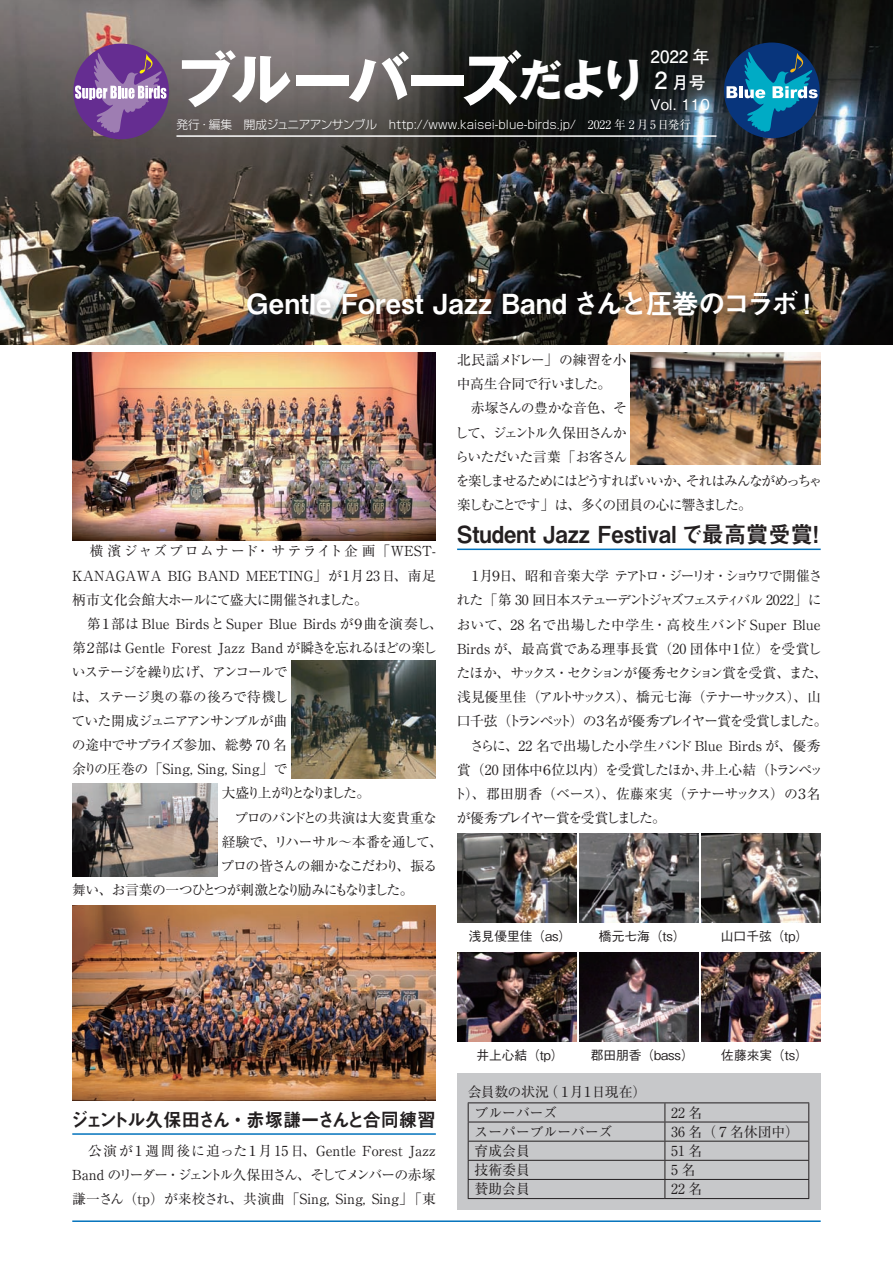
<style>
.page{position:relative;width:893px;height:1263px;background:#fff}
.page>*{position:absolute;margin:0;border:0;box-sizing:border-box;transform-origin:0 0}
.t1{font:700 60.6px "Gothic MB101 Pro";letter-spacing:-.06em;color:#fff}
.t2{font:27.6px "Midashi Go Pro MB31";color:#fff}
.t3{font:23.4px "Midashi Go Pro MB31";color:#231f20;scale:.95 1}
.t4{font:19.2px "Midashi Go Pro MB31";letter-spacing:-.1em;color:#231f20;scale:.95 1}
.t5{font:700 16.95px/25.8px "Futo Go B101 Pro";color:#fff}
.t6{font:500 14.85px "Gothic BBB Pro";color:#fff}
.t7{font:13.8px/24.2px "Ryumin Pro";letter-spacing:-.075em;color:#231f20}
.t8{font:13.8px/24.2px "Ryumin Pro";letter-spacing:-.055em;color:#231f20;text-align:justify}
.t9{font:13.8px "Ryumin Pro";color:#231f20}
.t10{font:13.8px/24.2px "Ryumin Pro";letter-spacing:-.09em;color:#231f20}
.t11{font:13.8px "Ryumin Pro";letter-spacing:-.085em;color:#231f20}
.t12{font:13.8px "Ryumin Pro";letter-spacing:-.11em;color:#231f20}
.t13{font:13.8px "Ryumin Pro";letter-spacing:.095em;color:#231f20}
.t14{font:13.8px/21.1px "Ryumin Pro";letter-spacing:-.015em;color:#231f20}
.t15{font:13.8px "Ryumin Pro";letter-spacing:-.08em;color:#231f20}
.t16{font:13.8px "Ryumin Pro";letter-spacing:-.01em;color:#231f20}
.t17{font:13.8px "Ryumin Pro";letter-spacing:-.215em;color:#231f20}
.t18{font:500 12.75px "Gothic BBB Pro";color:#231f20}
.t19{font:300 11.7px "Shin Go Pro";color:#fff}
.s1{font-size:23.4px}
.s2{font-size:44.7px}
.s3{font-family:"Ryumin Pro";font-weight:400}
</style>
<div class="page">
<img style="left:0;top:0;width:893px;height:344px">
<hr style="left:72px;top:1220px;width:749px;height:2px;background:#0072bc">
<div style="left:457px;top:1074px;width:364px;height:136px;background:#c7c8ca"></div>
<hr style="left:468px;top:1102px;width:197px;height:1px;background:#231f20">
<hr style="left:665px;top:1102px;width:144px;height:1px;background:#231f20">
<hr style="left:468px;top:1121px;width:197px;height:1px;background:#231f20">
<hr style="left:665px;top:1121px;width:144px;height:1px;background:#231f20">
<hr style="left:468px;top:1141px;width:197px;height:1px;background:#231f20">
<hr style="left:665px;top:1141px;width:144px;height:1px;background:#231f20">
<hr style="left:468px;top:1160px;width:197px;height:1px;background:#231f20">
<hr style="left:665px;top:1160px;width:144px;height:1px;background:#231f20">
<hr style="left:468px;top:1179px;width:197px;height:1px;background:#231f20">
<svg style="left:468px;top:1103px;width:1px;height:95px"></svg>
<hr style="left:665px;top:1179px;width:144px;height:1px;background:#231f20">
<svg style="left:664px;top:1103px;width:1px;height:95px"></svg>
<svg style="left:808px;top:1103px;width:1px;height:95px"></svg>
<hr style="left:468px;top:1198px;width:197px;height:1px;background:#231f20">
<hr style="left:665px;top:1198px;width:144px;height:1px;background:#231f20">
<hr style="left:176px;top:135px;width:540px;height:2px;background:#fff">
<div style="left:724px;top:43px;width:96px;height:95px;background:#08357c;border-radius:50%"></div>
<svg style="left:726px;top:86px;width:11px;height:12px"></svg>
<hr style="left:739px;top:86px;width:4px;height:12px;background:#fff">
<svg style="left:744px;top:52px;width:74px;height:80px"></svg>
<div style="left:73px;top:44px;width:96px;height:95px;background:#652d91;border-radius:50%"></div>
<svg style="left:75px;top:53px;width:91px;height:80px"></svg>
<img style="left:72px;top:906px;width:364px;height:195px">
<img style="left:631px;top:359px;width:190px;height:106px">
<div style="left:242px;top:286px;width:651px;height:73px;background:#231f20;opacity:.4"></div>
<img style="left:457px;top:952px;width:119px;height:90px">
<img style="left:579px;top:952px;width:119px;height:90px">
<img style="left:702px;top:952px;width:119px;height:90px">
<img style="left:457px;top:833px;width:119px;height:90px">
<img style="left:579px;top:833px;width:119px;height:90px">
<img style="left:702px;top:833px;width:119px;height:90px">
<img style="left:72px;top:353px;width:364px;height:187px">
<hr style="left:457px;top:549px;width:364px;height:1px;background:#0072bc">
<hr style="left:72px;top:1133px;width:364px;height:2px;background:#0072bc">
<img style="left:72px;top:783px;width:145px;height:94px">
<img style="left:291px;top:660px;width:145px;height:118px">
<p class="t5" style="left:651px;top:42px;width:61px">2022 年<br><span class="s1">2</span> 月号</p>
<p class="t6" style="left:650px;top:93px;width:61px">Vol. 110</p>
<h1 class="t1" style="left:175px;top:30px;width:471px">ブルーバーズ<span class="s2">だより</span></h1>
<p class="t19" style="left:176px;top:115px;width:516px">発行・編集　開成ジュニアアンサンブル　http://www.kaisei-blue-birds.jp/　<span class="s3">2022 年 2 月5日発行</span></p>
<h2 class="t2" style="left:246px;top:282px;width:576px">Gentle Forest Jazz Band さんと圧巻のコラボ！</h2>
<p class="t13" style="left:72px;top:540px;width:365px">　横濱ジャズプロムナード・サテライト企画「WEST-</p>
<p class="t9" style="left:72px;top:565px;width:365px">KANAGAWA BIG BAND MEETING」が１月23日、南足</p>
<p class="t8" style="left:72px;top:587px;width:297px">柄市文化会館大ホールにて盛大に開催されました。</p>
<p class="t9" style="left:72px;top:613px;width:372px">　第１部は Blue BirdsとSuper Blue Birds が９曲を演奏し、</p>
<p class="t9" style="left:72px;top:637px;width:366px">第２部は Gentle Forest Jazz Band が瞬きを忘れるほどの楽し</p>
<p class="t11" style="left:72px;top:661px;width:217px">いステージを繰り広げ、アンコールで</p>
<p class="t16" style="left:72px;top:686px;width:218px">は、ステージ奥の幕の後ろで待機し</p>
<p class="t11" style="left:72px;top:710px;width:217px">ていた開成ジュニアアンサンブルが曲</p>
<p class="t8" style="left:72px;top:732px;width:217px">の途中でサプライズ参加、総勢 70 名</p>
<p class="t9" style="left:72px;top:758px;width:217px">余りの圧巻の「Sing, Sing, Sing」で</p>
<p class="t17" style="left:222px;top:782px;width:150px">大盛り上がりとなりました。</p>
<p class="t8" style="left:222px;top:804px;width:217px">　プロのバンドとの共演は大変貴重な</p>
<p class="t8" style="left:222px;top:828px;width:223px">経験で、リハーサル〜本番を通して、</p>
<p class="t15" style="left:221px;top:855px;width:218px">プロの皆さんの細かなこだわり、振る</p>
<p class="t12" style="left:72px;top:879px;width:343px">舞い、お言葉の一つひとつが刺激となり励みにもなりました。</p>
<p class="t10" style="left:455px;top:347px;width:369px">北民謡メドレー」の練習を小<br>中高生合同で行いました。<br>　赤塚さんの豊かな音色、そ<br>して、ジェントル久保田さんか<br>らいただいた言葉「お客さん<br>を楽しませるためにはどうすればいいか、それはみんながめっちゃ楽しむことです」は、多くの団員の心に響きました。</p>
<h3 class="t3" style="left:457px;top:515px;width:391px">Student Jazz Festival で最高賞受賞！</h3>
<p class="t7" style="left:453px;top:563px;width:376px">　１月９日、昭和音楽大学 テアトロ・ジーリオ・ショウワで開催された「第 30 回日本ステューデントジャズフェスティバル 2022」において、28 名で出場した中学生・高校生バンド Super Blue Birds が、最高賞である理事長賞（20 団体中１位）を受賞したほか、サックス・セクションが優秀セクション賞を受賞、また、浅見優里佳（アルトサックス）、橋元七海（テナーサックス）、山口千弦（トランペット）の３名が優秀プレイヤー賞を受賞しました。　さらに、22 名で出場した小学生バンド Blue Birds が、優秀賞（20 団体中６位以内）を受賞したほか、井上心結（トランペット）、郡田朋香（ベース）、佐藤來実（テナーサックス）の３名が優秀プレイヤー賞を受賞しました。</p>
<p class="t18" style="left:469px;top:925px;width:104px">浅見優里佳（as）</p>
<p class="t18" style="left:599px;top:925px;width:88px">橋元七海（ts）</p>
<p class="t18" style="left:721px;top:925px;width:89px">山口千弦（tp）</p>
<h3 class="t4" style="left:71px;top:1105px;width:385px">ジェントル久保田さん・赤塚謙一さんと合同練習</h3>
<p class="t8" style="left:72px;top:1138px;width:365px">　公演が１週間後に迫った１月 15 日、Gentle Forest Jazz Band のリーダー・ジェントル久保田さん、そしてメンバーの赤塚謙一さん（tp）が来校され、共演曲「Sing, Sing, Sing」「東</p>
<p class="t18" style="left:476px;top:1044px;width:89px">井上心結（tp）</p>
<p class="t18" style="left:591px;top:1044px;width:104px">郡田朋香（bass）</p>
<p class="t18" style="left:721px;top:1044px;width:88px">佐藤來実（ts）</p>
<p class="t14" style="left:475px;top:1080px;width:173px;text-indent:-7px">会員数の状況（１月１日現在）ブルーバーズ</p>
<p class="t8" style="left:671px;top:1099px;width:33px">22 名</p>
<p class="t9" style="left:475px;top:1121px;width:140px">スーパーブルーバーズ</p>
<p class="t8" style="left:671px;top:1119px;width:129px">36 名（７名休団中）</p>
<p class="t8" style="left:475px;top:1138px;width:57px">育成会員</p>
<p class="t8" style="left:671px;top:1138px;width:33px">51 名</p>
<p class="t8" style="left:475px;top:1157px;width:57px">技術委員</p>
<p class="t8" style="left:671px;top:1157px;width:26px">5 名</p>
<p class="t8" style="left:475px;top:1176px;width:57px">賛助会員</p>
<p class="t8" style="left:671px;top:1176px;width:33px">22 名</p>
</div>
